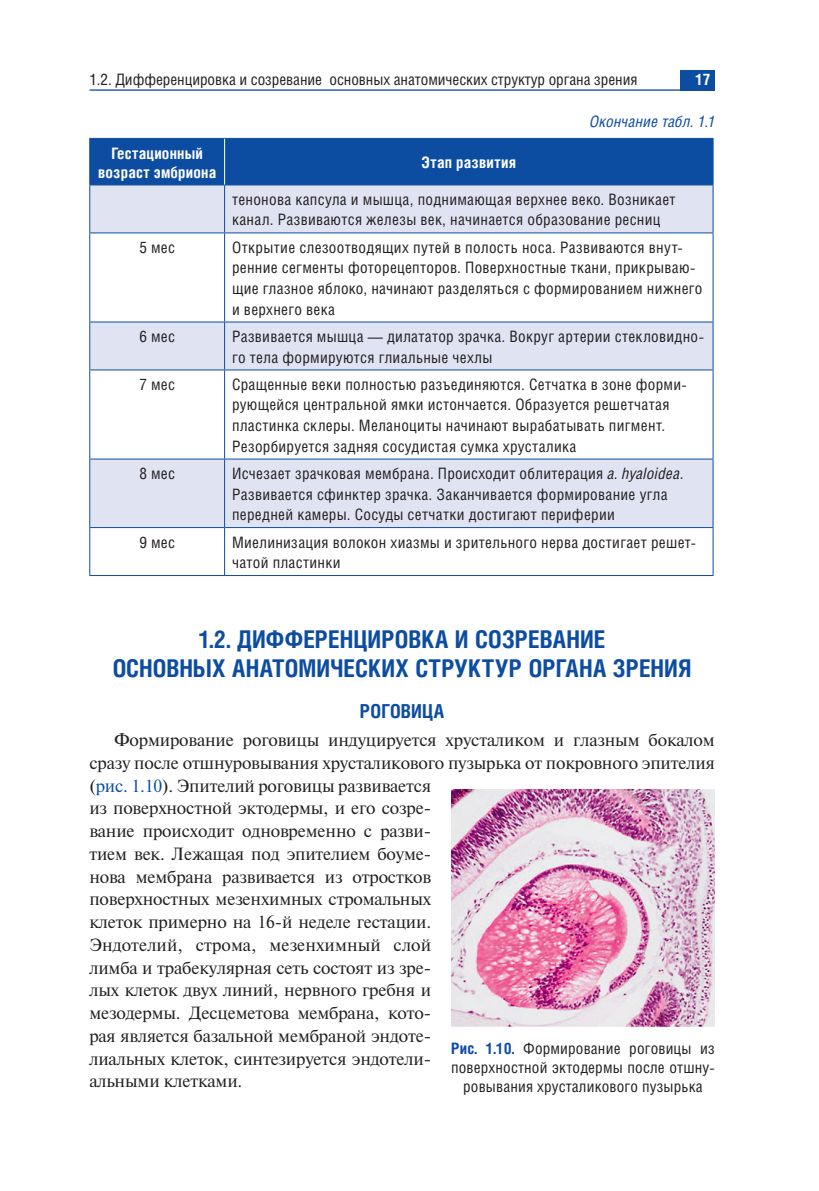
<style>
.page{position:relative;width:819px;height:1191px;background:#fff}
.page>*{position:absolute;margin:0;border:0;box-sizing:border-box;transform-origin:0 0}
.t1{font:700 24.5px/29.4px "Helios Cond";color:#0d4da1;text-align:center}
.t2{font:700 19.25px "Helios Cond";letter-spacing:.005em;color:#0d4da1}
.t3{font:17.68px/22.8px "Newton";letter-spacing:-.01em;color:#231f20}
.t4{font:15.75px/20.7px "Helios Cond";letter-spacing:.02em;color:#231f20}
.t5{font:15.75px "Helios Cond";letter-spacing:-.005em;color:#231f20}
.t6{font:700 15.75px/18.9px "Helios Cond";letter-spacing:.01em;color:#fff;text-align:center}
.t7{font:italic 15.75px "Helios Cond";letter-spacing:.01em;color:#0d4da1}
.s1{font-style:italic}
.s2{color:#0d4da1}
.s3{font-weight:700;color:#0d4da1}
</style>
<div class="page">
<div style="left:680px;top:70px;width:34px;height:21px;background:#0d4da1"></div>
<hr style="left:90px;top:89px;width:624px;height:2px;background:#0d4da1">
<div style="left:90px;top:139px;width:622px;height:45px;background:#0d4da1"></div>
<svg style="left:90px;top:185px;width:622px;height:342px"></svg>
<hr style="left:89px;top:185px;width:1px;height:47px;background:#0d4da1">
<hr style="left:224px;top:185px;width:1px;height:47px;background:#0d4da1">
<hr style="left:712px;top:185px;width:1px;height:47px;background:#0d4da1">
<hr style="left:89px;top:138px;width:135px;height:1px;background:#0d4da1">
<hr style="left:89px;top:139px;width:1px;height:45px;background:#0d4da1">
<hr style="left:224px;top:138px;width:489px;height:1px;background:#0d4da1">
<hr style="left:712px;top:139px;width:1px;height:45px;background:#0d4da1">
<hr style="left:89px;top:184px;width:624px;height:1px;background:#0d4da1">
<hr style="left:89px;top:232px;width:135px;height:1px;background:#0d4da1">
<hr style="left:89px;top:233px;width:1px;height:88px;background:#0d4da1">
<hr style="left:224px;top:232px;width:489px;height:1px;background:#0d4da1">
<hr style="left:224px;top:233px;width:1px;height:88px;background:#0d4da1">
<hr style="left:712px;top:233px;width:1px;height:88px;background:#0d4da1">
<hr style="left:89px;top:321px;width:135px;height:1px;background:#0d4da1">
<hr style="left:89px;top:322px;width:1px;height:47px;background:#0d4da1">
<hr style="left:224px;top:321px;width:489px;height:1px;background:#0d4da1">
<hr style="left:224px;top:322px;width:1px;height:47px;background:#0d4da1">
<hr style="left:712px;top:322px;width:1px;height:47px;background:#0d4da1">
<hr style="left:89px;top:369px;width:135px;height:1px;background:#0d4da1">
<hr style="left:89px;top:370px;width:1px;height:88px;background:#0d4da1">
<hr style="left:224px;top:369px;width:489px;height:1px;background:#0d4da1">
<hr style="left:224px;top:370px;width:1px;height:88px;background:#0d4da1">
<hr style="left:712px;top:370px;width:1px;height:88px;background:#0d4da1">
<hr style="left:89px;top:458px;width:135px;height:1px;background:#0d4da1">
<hr style="left:89px;top:459px;width:1px;height:68px;background:#0d4da1">
<hr style="left:224px;top:458px;width:489px;height:1px;background:#0d4da1">
<hr style="left:224px;top:459px;width:1px;height:68px;background:#0d4da1">
<hr style="left:712px;top:459px;width:1px;height:68px;background:#0d4da1">
<hr style="left:89px;top:527px;width:135px;height:1px;background:#0d4da1">
<hr style="left:89px;top:528px;width:1px;height:47px;background:#0d4da1">
<hr style="left:224px;top:527px;width:489px;height:1px;background:#0d4da1">
<hr style="left:224px;top:528px;width:1px;height:47px;background:#0d4da1">
<hr style="left:712px;top:528px;width:1px;height:47px;background:#0d4da1">
<hr style="left:89px;top:575px;width:624px;height:1px;background:#0d4da1">
<hr style="left:224px;top:139px;width:1px;height:45px;background:#fff">
<img style="left:451px;top:789px;width:263px;height:237px">
<p class="t5" style="left:89px;top:74px;width:549px">1.2. Дифференцировка и созревание основных анатомических структур органа зрения</p>
<p class="t6" style="left:695px;top:71px;width:16px">17</p>
<p class="t7" style="left:590px;top:115px;width:127px">Окончание табл. 1.1</p>
<p class="t6" style="left:98px;top:145px;width:120px">Гестационный возраст эмбриона</p>
<p class="t6" style="left:421px;top:154px;width:96px">Этап развития</p>
<p class="t4" style="left:232px;top:190px;width:445px">тенонова капсула и мышца, поднимающая верхнее веко. Возникает канал. Развиваются железы век, начинается образование ресниц</p>
<p class="t4" style="left:139px;top:238px;width:37px">5 мес</p>
<p class="t4" style="left:232px;top:238px;width:472px">Открытие слезоотводящих путей в полость носа. Развиваются внут&shy;ренние сегменты фоторецепторов. Поверхностные ткани, прикрываю&shy;щие глазное яблоко, начинают разделяться с формированием нижнего и верхнего века</p>
<p class="t4" style="left:139px;top:327px;width:37px">6 мес</p>
<p class="t4" style="left:232px;top:327px;width:473px">Развивается мышца — дилататор зрачка. Вокруг артерии стекловидно&shy;го тела формируются глиальные чехлы</p>
<p class="t4" style="left:139px;top:375px;width:37px">7 мес</p>
<p class="t4" style="left:232px;top:375px;width:456px">Сращенные веки полностью разъединяются. Сетчатка в зоне форми&shy;рующейся центральной ямки истончается. Образуется решетчатая пластинка склеры. Меланоциты начинают вырабатывать пигмент.<br>Резорбируется задняя сосудистая сумка хрусталика</p>
<p class="t4" style="left:139px;top:464px;width:37px">8 мес</p>
<p class="t4" style="left:232px;top:464px;width:453px">Исчезает зрачковая мембрана. Происходит облитерация <span class="s1">а. hyaloidea</span>.<br>Развивается сфинктер зрачка. Заканчивается формирование угла передней камеры. Сосуды сетчатки достигают периферии</p>
<p class="t4" style="left:139px;top:533px;width:37px">9 мес</p>
<p class="t4" style="left:232px;top:533px;width:465px">Миелинизация волокон хиазмы и зрительного нерва достигает решет&shy;чатой пластинки</p>
<p class="t1" style="left:113px;top:626px;width:580px">1.2. ДИФФЕРЕНЦИРОВКА И СОЗРЕВАНИЕ<br>ОСНОВНЫХ АНАТОМИЧЕСКИХ СТРУКТУР ОРГАНА ЗРЕНИЯ</p>
<p class="t2" style="left:360px;top:704px;width:86px">РОГОВИЦА</p>
<p class="t3" style="left:89px;top:730px;width:627px;text-indent:25px">Формирование роговицы индуцируется хрусталиком и глазным бокалом сразу после отшнуровывания хрусталикового пузырька от покровного эпителия (<span class="s2">рис. 1.10</span>). Эпителий роговицы развивается<br>из поверхностной эктодермы, и его созре-<br>вание происходит одновременно с разви-<br>тием век. Лежащая под эпителием боуме-<br>нова мембрана развивается из отростков<br>поверхностных мезенхимных стромальных<br>клеток примерно на 16-й неделе гестации.<br>Эндотелий, строма, мезенхимный слой<br>лимба и трабекулярная сеть состоят из зре-<br>лых клеток двух линий, нервного гребня и<br>мезодермы. Десцеметова мембрана, кото-<br>рая является базальной мембраной эндоте-<br>лиальных клеток, синтезируется эндотели-<br>альными клетками.</p>
<p class="t4" style="left:451px;top:1040px;width:265px;line-height:18.9px;text-align:center"><span class="s3">Рис. 1.10.</span> Формирование роговицы из поверхностной эктодермы после отшну&shy;ровывания хрусталикового пузырька</p>
</div>
